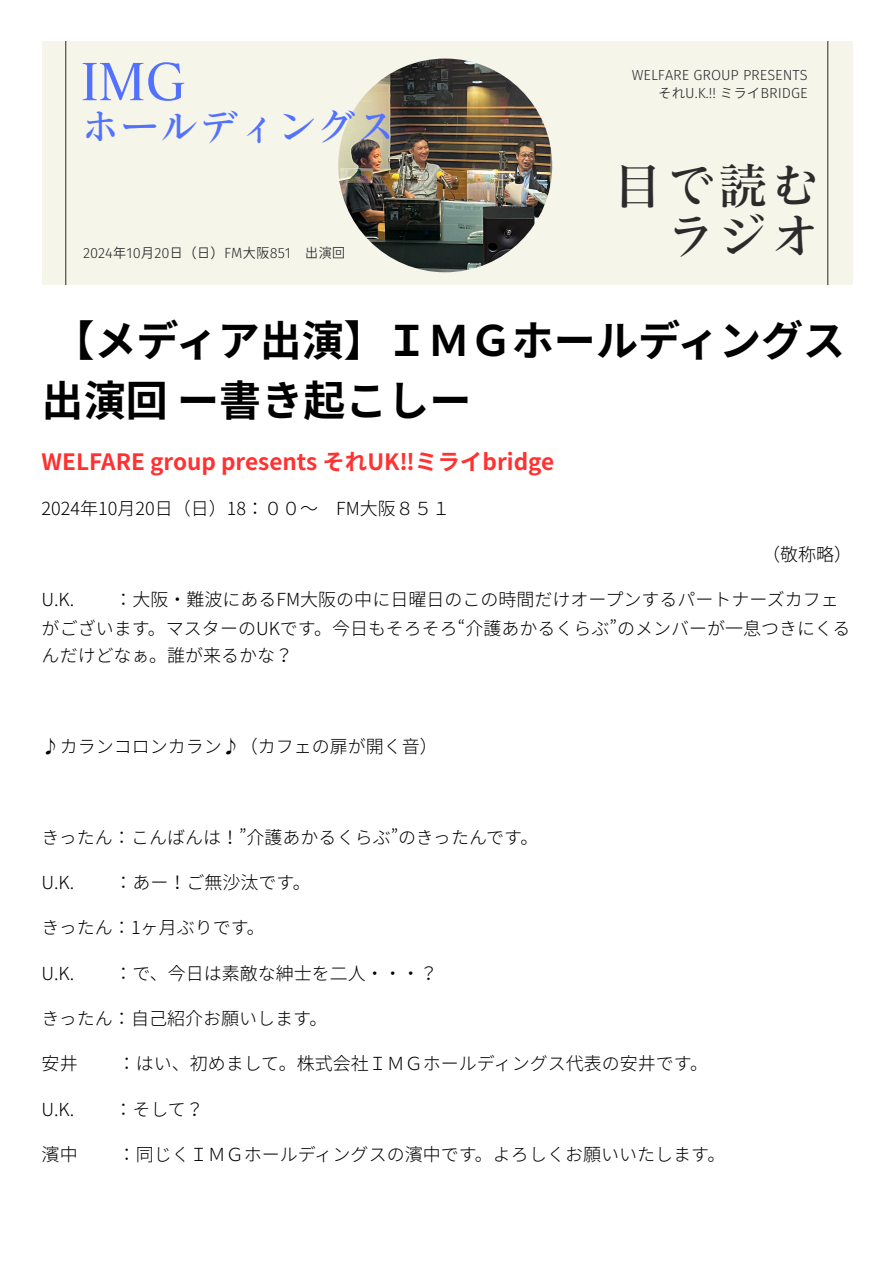
<style>
.page{position:relative;width:894px;height:1263px;background:#fff}
.page>*{position:absolute;margin:0;border:0;box-sizing:border-box;transform-origin:0 0}
.t1{font:50.1px "Canva Matisse V Pro DB";color:#5271ff}
.t2{font:49.65px "Canva Matisse V Pro DB";letter-spacing:.055em;color:#2b2b2b}
.t3{font:700 42px/60.8px "Noto Sans JP";color:#000}
.t4{font:39.3px "Canva Matisse V Pro DB";color:#5271ff}
.t5{font:700 22.5px "Noto Sans JP";color:#ff3131}
.t6{font:300 18px/27.6px "Noto Sans JP";color:#000}
.t7{font:13.65px "Glow Sans J";color:#2b2b2b}
.t8{font:13.5px/18.6px "Glow Sans J";color:#2b2b2b;text-align:right}
</style>
<div class="page">
<div style="left:42px;top:42px;width:810px;height:243px;background:#f5f5ea"></div>
<img style="left:338px;top:59px;width:214px;height:213px;border-radius:50%">
<hr style="left:65px;top:42px;width:1px;height:243px;background:#2b2b2b">
<hr style="left:827px;top:42px;width:1px;height:243px;background:#2b2b2b">
<p class="t1" style="left:81px;top:56px;width:107px">IMG</p>
<p class="t4" style="left:81px;top:106px;width:316px">ホールディングス</p>
<p class="t7" style="left:83px;top:242px;width:264px">2024年10月 20日（日）FM大阪851 出演回</p>
<p class="t8" style="left:631px;top:64px;width:177px">WELFARE GROUP PRESENTSそれU.K.!! ミライBRIDGE</p>
<p class="t2" style="left:613px;top:160px;width:208px">目で読む</p>
<p class="t2" style="left:665px;top:210px;width:156px">ラジオ</p>
<p class="t3" style="left:42px;top:307px;width:804px">【メディア出演】ＩＭＧホールディングス出演回ー書き起こしー</p>
<h2 class="t5" style="left:42px;top:444px;width:514px">WELFARE group presents それUK‼ ミライbridge</h2>
<p class="t6" style="left:42px;top:494px;width:410px">2024年10月20日（日）18：００～ FM大阪８５１</p>
<p class="t6" style="left:762px;top:540px;width:92px">（敬称略）</p>
<p class="t6" style="left:42px;top:585px;width:34px">U.K.</p>
<p class="t6" style="left:42px;top:585px;width:810px;text-indent:73px">：大阪・難波にあるFM大阪の中に日曜日のこの時間だけオープンするパートナーズカフェがございます。マスターのUKです。今日もそろそろ“介護あかるくらぶ”のメンバーが一息つきにくるんだけどなぁ。誰が来るかな？</p>
<p class="t6" style="left:42px;top:731px;width:398px">♪カランコロンカラン♪（カフェの扉が開く音）</p>
<p class="t6" style="left:42px;top:822px;width:498px">きったん：こんばんは！”介護あかるくらぶ”のきったんです。</p>
<p class="t6" style="left:42px;top:867px;width:34px">U.K.</p>
<p class="t6" style="left:114px;top:867px;width:198px">：あー！ご無沙汰です。</p>
<p class="t6" style="left:42px;top:912px;width:225px">きったん：1ヶ月ぶりです。</p>
<p class="t6" style="left:42px;top:959px;width:34px">U.K.</p>
<p class="t6" style="left:114px;top:959px;width:325px">：で、今日は素敵な紳士を二人・・・？</p>
<p class="t6" style="left:42px;top:1004px;width:287px">きったん：自己紹介お願いします。</p>
<p class="t6" style="left:42px;top:1049px;width:38px">安井</p>
<p class="t6" style="left:118px;top:1049px;width:591px">：はい、初めまして。株式会社ＩＭＧホールディングス代表の安井です。</p>
<p class="t6" style="left:42px;top:1095px;width:34px">U.K.</p>
<p class="t6" style="left:114px;top:1095px;width:91px">：そして？</p>
<p class="t6" style="left:42px;top:1140px;width:38px">濱中</p>
<p class="t6" style="left:118px;top:1140px;width:609px">：同じくＩＭＧホールディングスの濱中です。よろしくお願いいたします。</p>
</div>
